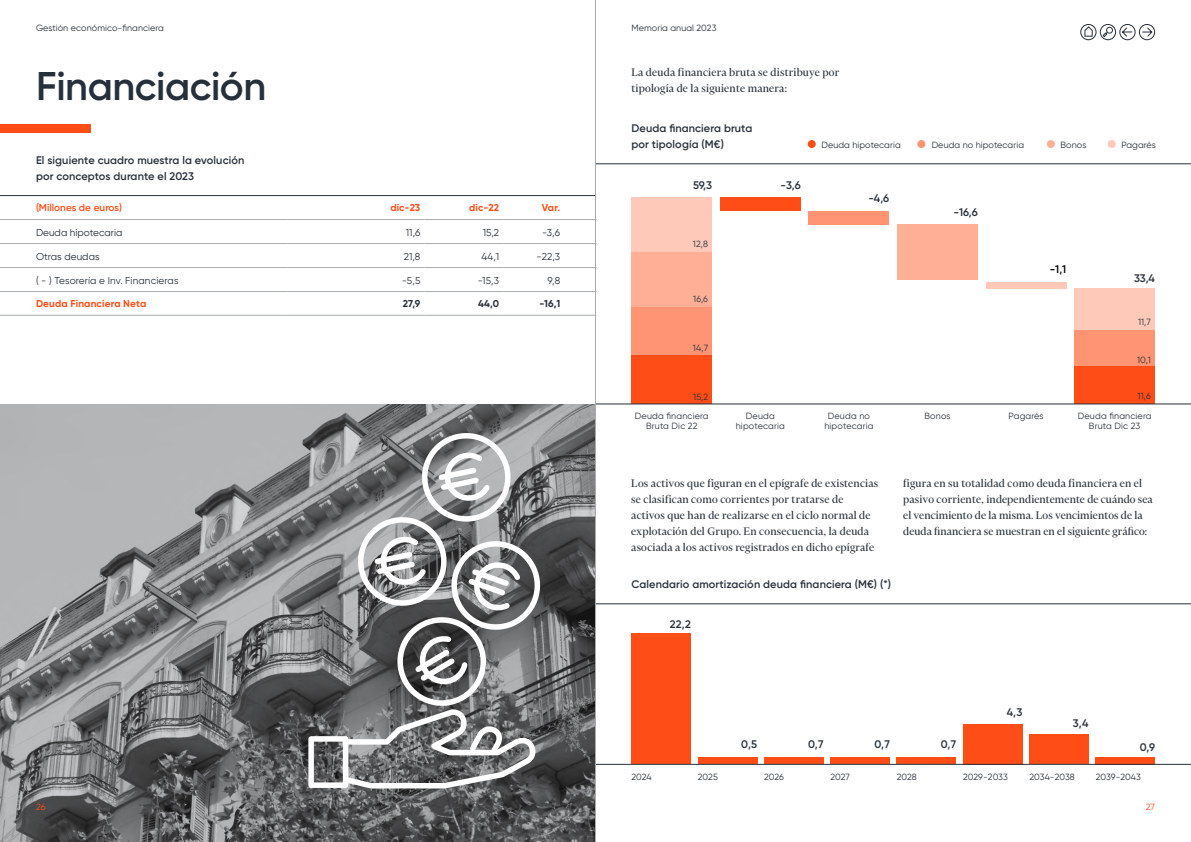
<style>
.page{position:relative;width:1191px;height:842px;background:#fff}
.page>*{position:absolute;margin:0;border:0;box-sizing:border-box;transform-origin:0 0}
.t1{font:600 40px "Gilroy";letter-spacing:-.01em;color:#26303b}
.t2{font:12.5px/16px "Financier Display";letter-spacing:.02em;color:#26303b}
.t3{font:600 11px/16px "Gilroy";letter-spacing:.01em;color:#26303b}
.t4{font:600 11px "Gilroy";color:#000}
.t5{font:10px "Gilroy";letter-spacing:.005em;color:#26303b}
.t6{font:700 10px "Gilroy";letter-spacing:.015em;color:#ff4d17}
.t7{font:600 10px "Gilroy";letter-spacing:.005em;color:#ff4d17}
.t8{font:700 10px "Gilroy";color:#26303b}
.t9{font:9px/10px "Gilroy";letter-spacing:.01em;color:#26303b;text-align:center}
.t10{font:9px "Gilroy";color:#ff4d17}
</style>
<div class="page">
<svg style="left:0;top:404px;width:595px;height:438px;background:#808182"></svg>
<div style="left:1074px;top:330px;width:81px;height:37px;background:#ff9474"></div>
<div style="left:0;top:124px;width:91px;height:8px;background:#ff4d17"></div>
<hr style="left:0;top:219px;width:288px;height:1px;background:#a8acb0">
<hr style="left:288px;top:219px;width:136px;height:1px;background:#a8acb0">
<hr style="left:424px;top:219px;width:79px;height:1px;background:#a8acb0">
<hr style="left:503px;top:219px;width:93px;height:1px;background:#a8acb0">
<hr style="left:0;top:243px;width:288px;height:1px;background:#a8acb0">
<hr style="left:288px;top:243px;width:136px;height:1px;background:#a8acb0">
<hr style="left:424px;top:243px;width:79px;height:1px;background:#a8acb0">
<hr style="left:503px;top:243px;width:93px;height:1px;background:#a8acb0">
<hr style="left:0;top:267px;width:288px;height:1px;background:#a8acb0">
<hr style="left:288px;top:267px;width:136px;height:1px;background:#a8acb0">
<hr style="left:424px;top:267px;width:79px;height:1px;background:#a8acb0">
<hr style="left:503px;top:267px;width:93px;height:1px;background:#a8acb0">
<hr style="left:0;top:291px;width:288px;height:1px;background:#a8acb0">
<hr style="left:288px;top:291px;width:136px;height:1px;background:#a8acb0">
<hr style="left:424px;top:291px;width:79px;height:1px;background:#a8acb0">
<hr style="left:503px;top:291px;width:93px;height:1px;background:#a8acb0">
<hr style="left:0;top:315px;width:288px;height:1px;background:#a8acb0">
<hr style="left:288px;top:315px;width:136px;height:1px;background:#a8acb0">
<hr style="left:424px;top:315px;width:79px;height:1px;background:#a8acb0">
<hr style="left:503px;top:315px;width:93px;height:1px;background:#a8acb0">
<svg style="left:341px;top:432px;width:209px;height:359px;background:#868788"></svg>
<div style="left:308px;top:736px;width:40px;height:52px;border:6px solid #fff"></div>
<hr style="left:0;top:195px;width:595px;height:1px;background:#26303b">
<hr style="left:595px;top:164px;width:596px;height:1px;background:#26303b">
<hr style="left:595px;top:604px;width:596px;height:1px;background:#26303b">
<div style="left:631px;top:355px;width:81px;height:49px;background:#ff4d17"></div>
<div style="left:631px;top:306px;width:81px;height:49px;background:#ff9474"></div>
<div style="left:631px;top:251px;width:81px;height:56px;background:#ffaf96"></div>
<div style="left:631px;top:197px;width:81px;height:54px;background:#ffc9b9"></div>
<div style="left:985px;top:282px;width:81px;height:7px;background:#ffc9b9"></div>
<div style="left:720px;top:197px;width:80px;height:14px;background:#ff4d17"></div>
<div style="left:808px;top:211px;width:81px;height:14px;background:#ff9474"></div>
<div style="left:897px;top:225px;width:80px;height:55px;background:#ffaf96"></div>
<div style="left:1074px;top:289px;width:81px;height:41px;background:#ffc9b9"></div>
<div style="left:1074px;top:367px;width:81px;height:37px;background:#ff4d17"></div>
<hr style="left:595px;top:404px;width:596px;height:1px;background:#26303b">
<div style="left:807px;top:140px;width:8px;height:8px;background:#ff4d17;border-radius:50%"></div>
<div style="left:1046px;top:140px;width:8px;height:8px;background:#ffaf96;border-radius:50%"></div>
<div style="left:1107px;top:140px;width:8px;height:8px;background:#ffc9b9;border-radius:50%"></div>
<div style="left:917px;top:140px;width:8px;height:8px;background:#ff9474;border-radius:50%"></div>
<div style="left:631px;top:633px;width:60px;height:131px;background:#ff4d17"></div>
<div style="left:698px;top:757px;width:59px;height:7px;background:#ff4d17"></div>
<div style="left:764px;top:757px;width:59px;height:7px;background:#ff4d17"></div>
<div style="left:830px;top:757px;width:59px;height:7px;background:#ff4d17"></div>
<div style="left:896px;top:757px;width:60px;height:7px;background:#ff4d17"></div>
<div style="left:963px;top:724px;width:59px;height:40px;background:#ff4d17"></div>
<div style="left:1029px;top:735px;width:59px;height:29px;background:#ff4d17"></div>
<div style="left:1095px;top:757px;width:60px;height:7px;background:#ff4d17"></div>
<hr style="left:595px;top:764px;width:596px;height:1px;background:#26303b">
<div style="left:1139px;top:24px;width:16px;height:16px;border:1px solid #26303b;border-radius:50%"></div>
<div style="left:1080px;top:24px;width:16px;height:16px;border:1px solid #26303b;border-radius:50%"></div>
<svg style="left:1084px;top:26px;width:9px;height:11px"></svg>
<div style="left:1100px;top:24px;width:16px;height:16px;border:1px solid #26303b;border-radius:50%"></div>
<div style="left:1106px;top:27px;width:6px;height:7px;border:1px solid #26303b;border-radius:50%"></div>
<svg style="left:1102px;top:31px;width:6px;height:7px"></svg>
<svg style="left:1141px;top:27px;width:11px;height:10px"></svg>
<div style="left:1119px;top:24px;width:16px;height:16px;border:1px solid #26303b;border-radius:50%"></div>
<svg style="left:1121px;top:27px;width:11px;height:10px"></svg>
<hr style="left:595px;top:0;width:1px;height:842px;background:#a8acb0">
<p class="t9" style="left:36px;top:23px;width:129px">Gestión económico-financiera</p>
<p class="t9" style="left:631px;top:23px;width:86px">Memoria anual 2023</p>
<h1 class="t1" style="left:36px;top:61px;width:232px">Financiación</h1>
<p class="t3" style="left:36px;top:152px;width:210px">El siguiente cuadro muestra la evolución por conceptos durante el 2023</p>
<p class="t7" style="left:36px;top:202px;width:88px">(Millones de euros)</p>
<p class="t6" style="left:390px;top:202px;width:32px">dic-23</p>
<p class="t6" style="left:469px;top:202px;width:32px">dic-22</p>
<p class="t6" style="left:542px;top:202px;width:20px">Var.</p>
<p class="t5" style="left:36px;top:226px;width:88px">Deuda hipotecaria</p>
<p class="t5" style="left:406px;top:226px;width:16px">11,6</p>
<p class="t5" style="left:483px;top:226px;width:18px">15,2</p>
<p class="t5" style="left:542px;top:226px;width:20px">-3,6</p>
<p class="t5" style="left:36px;top:250px;width:65px">Otras deudas</p>
<p class="t5" style="left:404px;top:250px;width:18px">21,8</p>
<p class="t5" style="left:481px;top:250px;width:19px">44,1</p>
<p class="t5" style="left:536px;top:250px;width:25px">-22,3</p>
<p class="t5" style="left:36px;top:274px;width:144px">( - ) Tesorería e Inv. Financieras</p>
<p class="t5" style="left:402px;top:274px;width:20px">-5,5</p>
<p class="t5" style="left:478px;top:274px;width:23px">-15,3</p>
<p class="t5" style="left:547px;top:274px;width:14px">9,8</p>
<p class="t6" style="left:36px;top:298px;width:112px">Deuda Financiera Neta</p>
<p class="t8" style="left:403px;top:298px;width:19px">27,9</p>
<p class="t8" style="left:478px;top:298px;width:23px">44,0</p>
<p class="t8" style="left:539px;top:298px;width:22px">-16,1</p>
<p class="t2" style="left:631px;top:64px;width:209px">La deuda financiera bruta se distribuye por tipología de la siguiente manera:</p>
<p class="t3" style="left:631px;top:120px;width:122px">Deuda financiera bruta por tipología (M€)</p>
<p class="t3" style="left:693px;top:177px;width:20px">59,3</p>
<p class="t3" style="left:780px;top:177px;width:22px">-3,6</p>
<p class="t9" style="left:693px;top:239px;width:17px">12,8</p>
<p class="t9" style="left:693px;top:294px;width:16px">16,6</p>
<p class="t9" style="left:693px;top:343px;width:17px">14,7</p>
<p class="t9" style="left:693px;top:391px;width:16px">15,2</p>
<p class="t9" style="left:821px;top:140px;width:81px">Deuda hipotecaria</p>
<p class="t9" style="left:931px;top:140px;width:94px">Deuda no hipotecaria</p>
<p class="t9" style="left:1060px;top:140px;width:27px">Bonos</p>
<p class="t9" style="left:1121px;top:140px;width:36px">Pagarés</p>
<p class="t3" style="left:868px;top:190px;width:22px">-4,6</p>
<p class="t3" style="left:953px;top:204px;width:26px">-16,6</p>
<p class="t4" style="left:1049px;top:262px;width:18px">-1,1</p>
<p class="t3" style="left:1134px;top:270px;width:22px">33,4</p>
<p class="t9" style="left:1138px;top:317px;width:14px">11,7</p>
<p class="t9" style="left:1137px;top:354px;width:15px">10,1</p>
<p class="t9" style="left:1137px;top:391px;width:15px">11,6</p>
<p class="t9" style="left:635px;top:411px;width:75px">Deuda financiera<br>Bruta Dic 22</p>
<p class="t9" style="left:736px;top:411px;width:51px">Deuda hipotecaria</p>
<p class="t9" style="left:824px;top:411px;width:51px">Deuda no hipotecaria</p>
<p class="t9" style="left:924px;top:411px;width:28px">Bonos</p>
<p class="t9" style="left:1008px;top:411px;width:36px">Pagarés</p>
<p class="t9" style="left:1077px;top:411px;width:75px">Deuda financiera<br>Bruta Dic 23</p>
<p class="t2" style="left:631px;top:475px;width:248px">Los activos que figuran en el epígrafe de existencias se clasifican como corrientes por tratarse de activos que han de realizarse en el ciclo normal de explotación del Grupo. En consecuencia, la deuda asociada a los activos registrados en dicho epígrafe</p>
<p class="t3" style="left:631px;top:576px;width:261px">Calendario amortización deuda financiera (M€) (*)</p>
<p class="t3" style="left:670px;top:616px;width:23px">22,2</p>
<p class="t2" style="left:903px;top:475px;width:251px">figura en su totalidad como deuda financiera en el pasivo corriente, independientemente de cuándo sea el vencimiento de la misma. Los vencimientos de la deuda financiera se muestran en el siguiente gráfico:</p>
<p class="t3" style="left:1006px;top:704px;width:17px">4,3</p>
<p class="t3" style="left:1073px;top:715px;width:17px">3,4</p>
<p class="t9" style="left:631px;top:772px;width:22px">2024</p>
<p class="t3" style="left:741px;top:736px;width:17px">0,5</p>
<p class="t3" style="left:808px;top:736px;width:17px">0,7</p>
<p class="t3" style="left:874px;top:736px;width:17px">0,7</p>
<p class="t3" style="left:940px;top:736px;width:17px">0,7</p>
<p class="t3" style="left:1139px;top:739px;width:17px">0,9</p>
<p class="t9" style="left:698px;top:772px;width:22px">2025</p>
<p class="t9" style="left:764px;top:772px;width:21px">2026</p>
<p class="t9" style="left:830px;top:772px;width:21px">2027</p>
<p class="t9" style="left:896px;top:772px;width:22px">2028</p>
<p class="t9" style="left:963px;top:772px;width:46px">2029-2033</p>
<p class="t9" style="left:1029px;top:772px;width:47px">2034-2038</p>
<p class="t9" style="left:1095px;top:772px;width:47px">2039-2043</p>
<p class="t10" style="left:36px;top:801px;width:11px">26</p>
<p class="t10" style="left:1145px;top:801px;width:11px">27</p>
</div>
